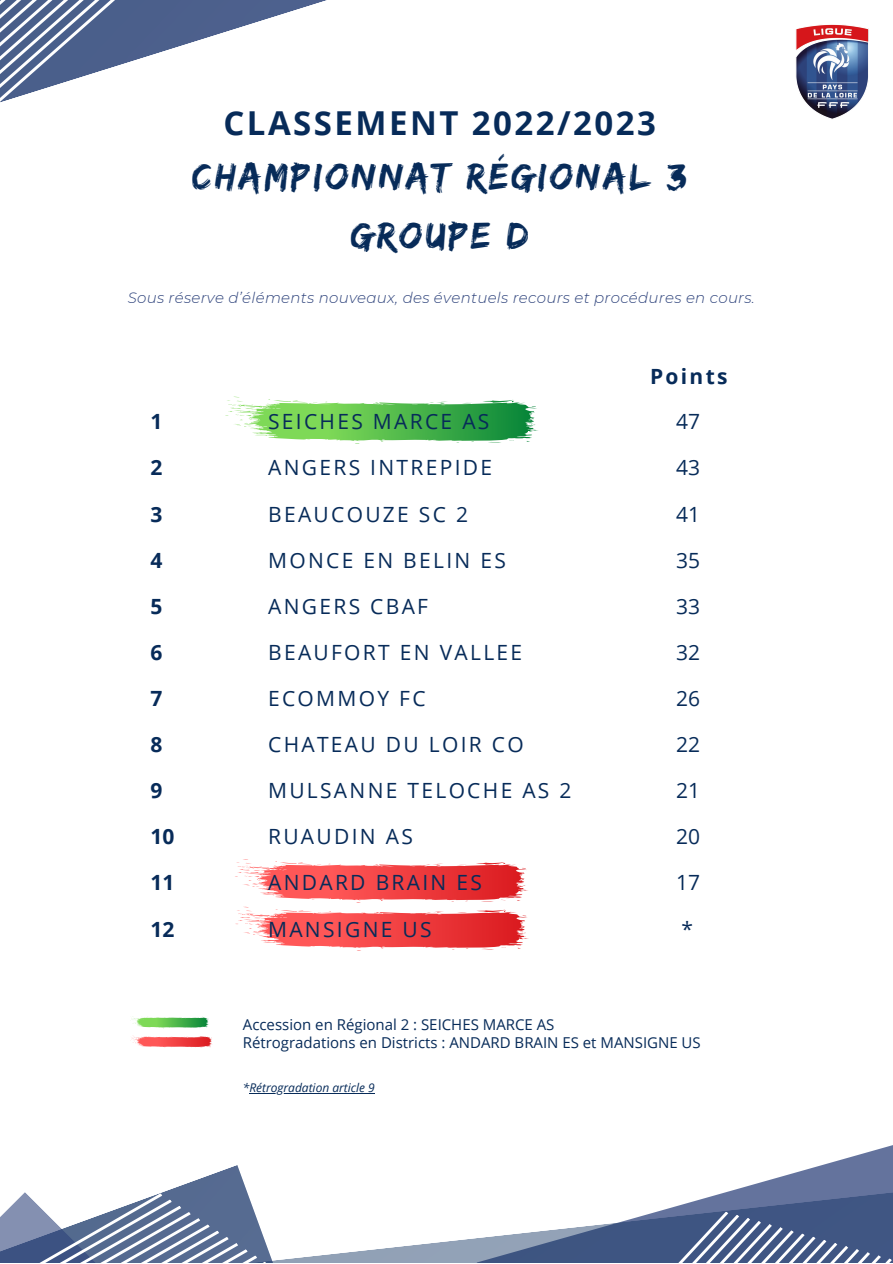
<style>
.page{position:relative;width:893px;height:1264px;background:#fff}
.page>*{position:absolute;margin:0;border:0;box-sizing:border-box;transform-origin:0 0}
.t1{font:39px "Edo";letter-spacing:.075em;color:#072b59}
.t2{font:700 33px "Open Sans";letter-spacing:.075em;color:#072b59}
.t3{font:21px "Open Sans";letter-spacing:.11em;color:#072b59}
.t4{font:700 21px "Open Sans";letter-spacing:.11em;color:#072b59}
.t5{font:15px "Open Sans";color:#072b59}
.t6{font:italic 300 15px "Montserrat";letter-spacing:.02em;color:#2d427b}
.t7{font:italic 12px "Open Sans";color:#072b59}
</style>
<div class="page">
<svg style="left:459px;top:1152px;width:433px;height:110px"></svg>
<svg style="left:549px;top:1211px;width:343px;height:51px;background:#617499"></svg>
<img style="left:796px;top:24px;width:73px;height:95px">
<svg style="left:0;top:1165px;width:459px;height:97px"></svg>
<svg style="left:170px;top:0;width:157px;height:49px"></svg>
<svg style="left:0;top:0;width:170px;height:103px"></svg>
<svg style="left:225px;top:397px;width:313px;height:47px"></svg>
<svg style="left:235px;top:859px;width:294px;height:91px"></svg>
<svg style="left:131px;top:1016px;width:78px;height:12px"></svg>
<svg style="left:130px;top:1036px;width:82px;height:11px"></svg>
<hr style="left:249px;top:1092px;width:126px;height:1px;background:#072b59">
<p class="t2" style="left:223px;top:100px;width:434px">CLASSEMENT 2022/2023</p>
<p class="t1" style="left:192px;top:154px;width:496px">CHAMPIONNAT RÉGIONAL 3</p>
<p class="t1" style="left:350px;top:212px;width:180px">GROUPE D</p>
<p class="t6" style="left:128px;top:289px;width:628px">Sous réserve d’éléments nouveaux, des éventuels recours et procédures en cours.</p>
<p class="t4" style="left:150px;top:407px;width:13px">1</p>
<p class="t4" style="left:150px;top:453px;width:13px">2</p>
<p class="t4" style="left:150px;top:499px;width:13px">3</p>
<p class="t4" style="left:150px;top:545px;width:13px">4</p>
<p class="t4" style="left:150px;top:591px;width:13px">5</p>
<p class="t4" style="left:150px;top:637px;width:13px">6</p>
<p class="t4" style="left:150px;top:683px;width:13px">7</p>
<p class="t4" style="left:150px;top:729px;width:13px">8</p>
<p class="t4" style="left:150px;top:775px;width:13px">9</p>
<p class="t4" style="left:150px;top:821px;width:25px">10</p>
<p class="t4" style="left:150px;top:868px;width:25px">11</p>
<p class="t4" style="left:150px;top:914px;width:25px">12</p>
<p class="t3" style="left:268px;top:407px;width:223px">SEICHES MARCE AS</p>
<p class="t3" style="left:268px;top:453px;width:225px">ANGERS INTREPIDE</p>
<p class="t3" style="left:268px;top:499px;width:201px">BEAUCOUZE SC 2</p>
<p class="t3" style="left:268px;top:545px;width:239px">MONCE EN BELIN ES</p>
<p class="t3" style="left:268px;top:591px;width:161px">ANGERS CBAF</p>
<p class="t3" style="left:268px;top:637px;width:255px">BEAUFORT EN VALLEE</p>
<p class="t3" style="left:268px;top:683px;width:159px">ECOMMOY FC</p>
<p class="t3" style="left:268px;top:729px;width:257px">CHATEAU DU LOIR CO</p>
<p class="t3" style="left:268px;top:775px;width:305px">MULSANNE TELOCHE AS 2</p>
<p class="t3" style="left:268px;top:821px;width:146px">RUAUDIN AS</p>
<p class="t3" style="left:268px;top:868px;width:215px">ANDARD BRAIN ES</p>
<p class="t3" style="left:268px;top:914px;width:165px">MANSIGNE US</p>
<p class="t4" style="left:650px;top:362px;width:79px">Points</p>
<p class="t3" style="left:676px;top:407px;width:25px">47</p>
<p class="t3" style="left:676px;top:453px;width:25px">43</p>
<p class="t3" style="left:676px;top:499px;width:25px">41</p>
<p class="t3" style="left:676px;top:545px;width:25px">35</p>
<p class="t3" style="left:676px;top:591px;width:25px">33</p>
<p class="t3" style="left:676px;top:637px;width:25px">32</p>
<p class="t3" style="left:676px;top:683px;width:25px">26</p>
<p class="t3" style="left:676px;top:729px;width:25px">22</p>
<p class="t3" style="left:676px;top:775px;width:25px">21</p>
<p class="t3" style="left:676px;top:821px;width:25px">20</p>
<p class="t3" style="left:676px;top:868px;width:25px">17</p>
<p class="t3" style="left:681px;top:914px;width:13px">*</p>
<p class="t5" style="left:243px;top:1014px;width:313px">Accession en Régional 2 : SEICHES MARCE AS</p>
<p class="t5" style="left:243px;top:1031px;width:459px">Rétrogradations en Districts : ANDARD BRAIN ES et MANSIGNE US</p>
<p class="t7" style="left:243px;top:1079px;width:133px">*Rétrogradation article 9</p>
</div>
